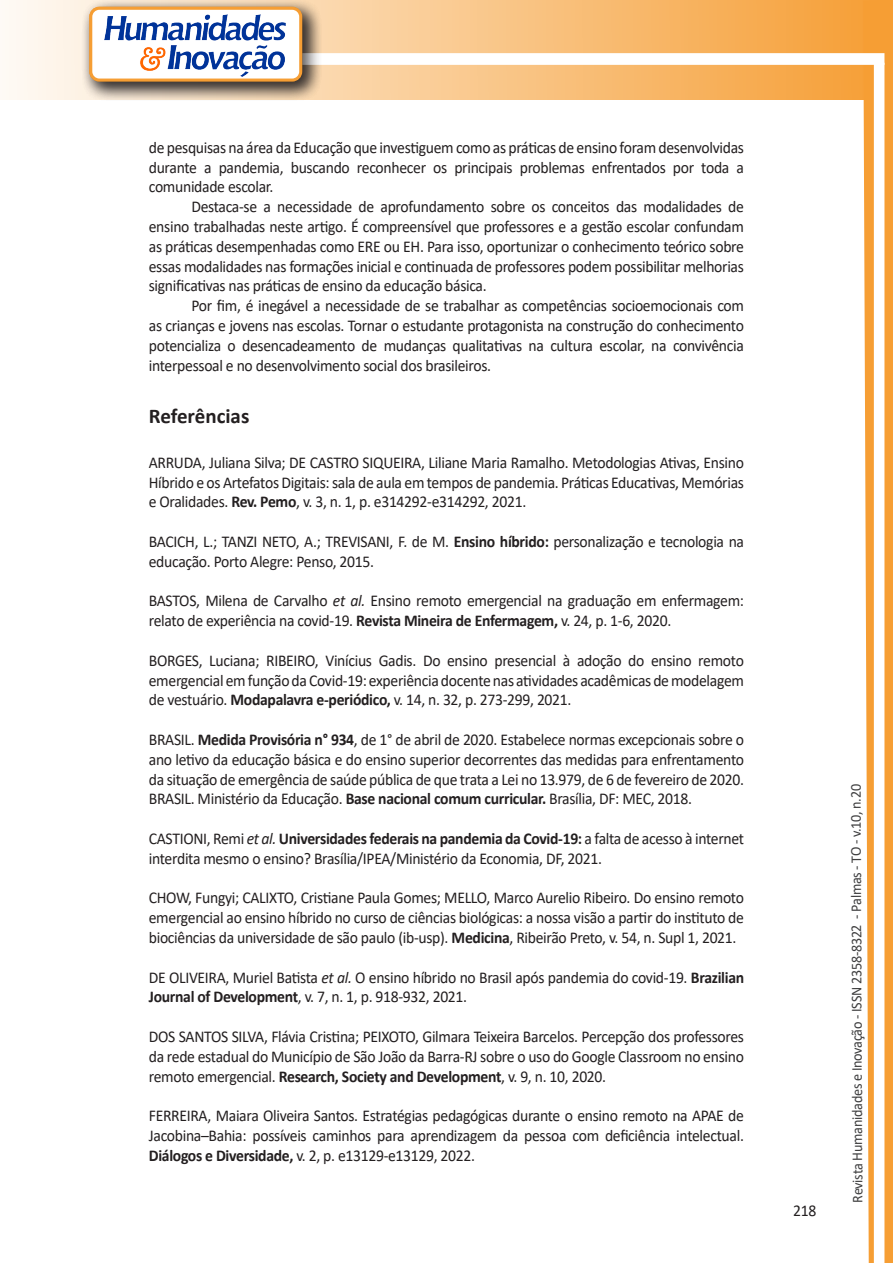
<style>
.page{position:relative;width:893px;height:1263px;background:#fff}
.page>*{position:absolute;margin:0;border:0;box-sizing:border-box;transform-origin:0 0}
.Titulo_2{font:700 21px "Calibri";color:#231f20}
.texto{font:16.5px/19.8px "Calibri";letter-spacing:-.02em;color:#231f20;text-align:justify;scale:.95 1}
.t1{font:15px "Calibri";letter-spacing:-.025em;color:#3e3e3f;scale:.95 1}
.s1{font-weight:700}
.s2{font-style:italic}
</style>
<div class="page">
<svg style="left:5px;top:0;width:858px;height:100px;background:#f9c484"></svg>
<div style="left:302px;top:53px;width:582px;height:12px;background:#fff;border:2px solid #fff"></div>
<svg style="left:863px;top:0;width:30px;height:1263px"></svg>
<div style="left:81px;top:0;width:241px;height:102px;background:#231f20;opacity:.75"></div>
<div style="left:91px;top:8px;width:210px;height:72px;background:#fff;border-radius:9px"></div>
<img style="left:104px;top:14px;width:181px;height:62px">
<div style="left:89px;top:7px;width:213px;height:75px;border:3px solid #f69e34;border-radius:9px"></div>
<p class="texto" style="left:149px;top:137px;width:628px">de pesquisas na área da Educação que investiguem como as práticas de ensino foram desenvolvidas durante a pandemia, buscando reconhecer os principais problemas enfrentados por toda a comunidade escolar.</p>
<p class="texto" style="left:149px;top:196px;width:628px;text-indent:43px">Destaca-se a necessidade de aprofundamento sobre os conceitos das modalidades de ensino trabalhadas neste artigo. É compreensível que professores e a gestão escolar confundam as práticas desempenhadas como ERE ou EH. Para isso, oportunizar o conhecimento teórico sobre essas modalidades nas formações inicial e continuada de professores podem possibilitar melhorias significativas nas práticas de ensino da educação básica.</p>
<p class="texto" style="left:149px;top:295px;width:628px;text-indent:43px">Por fim, é inegável a necessidade de se trabalhar as competências socioemocionais com as crianças e jovens nas escolas. Tornar o estudante protagonista na construção do conhecimento potencializa o desencadeamento de mudanças qualitativas na cultura escolar, na convivência interpessoal e no desenvolvimento social dos brasileiros.</p>
<p class="Titulo_2" style="left:149px;top:401px;width:102px">Referências</p>
<p class="texto" style="left:149px;top:452px;width:628px">ARRUDA, Juliana Silva; DE CASTRO SIQUEIRA, Liliane Maria Ramalho. Metodologias Ativas, Ensino Híbrido e os Artefatos Digitais: sala de aula em tempos de pandemia. Práticas Educativas, Memórias e Oralidades. <span class="s1">Rev. Pemo</span>, v. 3, n. 1, p. e314292-e314292, 2021.</p>
<p class="texto" style="left:149px;top:531px;width:628px">BACICH, L.; TANZI NETO, A.; TREVISANI, F. de M. <span class="s1">Ensino híbrido:</span> personalização e tecnologia na educação. Porto Alegre: Penso, 2015.</p>
<p class="texto" style="left:149px;top:590px;width:628px">BASTOS, Milena de Carvalho <span class="s2">et al.</span> Ensino remoto emergencial na graduação em enfermagem: relato de experiência na covid-19. <span class="s1">Revista Mineira de Enfermagem,</span> v. 24, p. 1-6, 2020.</p>
<p class="texto" style="left:149px;top:650px;width:628px">BORGES, Luciana; RIBEIRO, Vinícius Gadis. Do ensino presencial à adoção do ensino remoto emergencial em função da Covid-19: experiência docente nas atividades acadêmicas de modelagem de vestuário. <span class="s1">Modapalavra e-periódico,</span> v. 14, n. 32, p. 273-299, 2021.</p>
<p class="texto" style="left:149px;top:729px;width:628px">BRASIL. <span class="s1">Medida Provisória n° 934</span>, de 1° de abril de 2020. Estabelece normas excepcionais sobre o ano letivo da educação básica e do ensino superior decorrentes das medidas para enfrentamento da situação de emergência de saúde pública de que trata a Lei no 13.979, de 6 de fevereiro de 2020.</p>
<p class="texto" style="left:149px;top:788px;width:573px">BRASIL. Ministério da Educação. <span class="s1">Base nacional comum curricular.</span> Brasília, DF: MEC, 2018.</p>
<p class="texto" style="left:149px;top:828px;width:628px">CASTIONI, Remi <span class="s2">et al.</span> <span class="s1">Universidades federais na pandemia da Covid-19:</span> a falta de acesso à internet interdita mesmo o ensino? Brasília/IPEA/Ministério da Economia, DF, 2021.</p>
<p class="texto" style="left:149px;top:887px;width:628px">CHOW, Fungyi; CALIXTO, Cristiane Paula Gomes; MELLO, Marco Aurelio Ribeiro. Do ensino remoto emergencial ao ensino híbrido no curso de ciências biológicas: a nossa visão a partir do instituto de biociências da universidade de são paulo (ib-usp). <span class="s1">Medicina</span>, Ribeirão Preto, v. 54, n. Supl 1, 2021.</p>
<p class="texto" style="left:149px;top:967px;width:628px">DE OLIVEIRA, Muriel Batista <span class="s2">et al.</span> O ensino híbrido no Brasil após pandemia do covid-19. <span class="s1">Brazilian<br>Journal of Development</span>, v. 7, n. 1, p. 918-932, 2021.</p>
<p class="texto" style="left:149px;top:1026px;width:628px">DOS SANTOS SILVA, Flávia Cristina; PEIXOTO, Gilmara Teixeira Barcelos. Percepção dos professores da rede estadual do Município de São João da Barra-RJ sobre o uso do Google Classroom no ensino remoto emergencial. <span class="s1">Research, Society and Development</span>, v. 9, n. 10, 2020.</p>
<p class="texto" style="left:149px;top:1105px;width:628px">FERREIRA, Maiara Oliveira Santos. Estratégias pedagógicas durante o ensino remoto na APAE de Jacobina–Bahia: possíveis caminhos para aprendizagem da pessoa com deficiência intelectual.<br><span class="s1">Diálogos e Diversidade,</span> v. 2, p. e13129-e13129, 2022.</p>
<p class="texto" style="left:793px;top:1200px;width:26px">218</p>
<p class="t1" style="left:846px;top:1203px;width:442px;rotate:-90deg">Revista Humanidades e Inovação - ISSN 2358-8322 - Palmas - TO - v.10, n.20</p>
</div>
